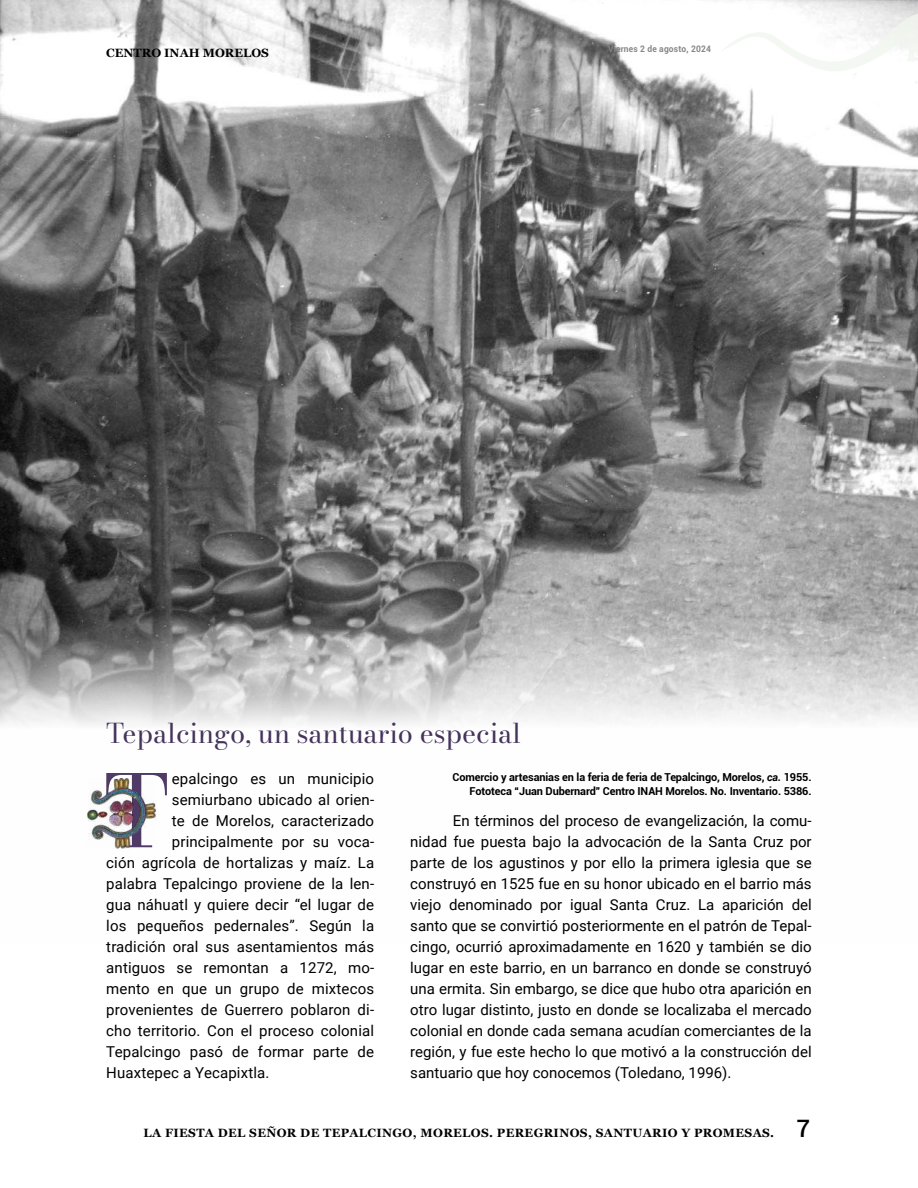
<style>
.page{position:relative;width:918px;height:1188px;background:#fff}
.page>*{position:absolute;margin:0;border:0;box-sizing:border-box;transform-origin:0 0}
.t1{font:99px "Bodoni Moda";color:#4f3b66}
.t2{font:27px "Bodoni Moda";color:#45335c}
.t3{font:15px/21px "Roboto";letter-spacing:.01em;color:#000;text-align:justify}
.t4{font:700 12px "Georgia";letter-spacing:.03em;color:#010202}
.t5{font:700 12px "Georgia";color:#000}
.t6{font:700 10.95px/13.5px "Roboto";letter-spacing:-.01em;color:#000;text-align:right}
.t7{font:700 9px "Roboto";letter-spacing:.02em;color:#878787;scale:.94 1}
.s1{font-style:italic}
.s2{font-family:"Roboto";font-weight:500;font-size:24px;color:#000}
</style>
<div class="page">
<img style="left:0;top:0;width:918px;height:849px">
<img style="left:87px;top:778px;width:69px;height:70px">
<svg style="left:721px;top:14px;width:197px;height:57px"></svg>
<p class="t5" style="left:106px;top:43px;width:164px">CENTRO INAH MORELOS</p>
<p class="t7" style="left:608px;top:43px;width:111px">Viernes 2 de agosto, 2024</p>
<h2 class="t2" style="left:106px;top:714px;width:416px">Tepalcingo, un santuario especial</h2>
<p class="t6" style="left:453px;top:770px;width:361px">Comercio y artesanias en la feria de feria de Tepalcingo, Morelos, <span class="s1">ca.</span> 1955.<br>Fototeca “Juan Dubernard” Centro INAH Morelos. No. Inventario. 5386.</p>
<h1 class="t1" style="left:103px;top:744px;width:68px">T</h1>
<p class="t3" style="left:172px;top:768px;width:204px">epalcingo es un municipio</p>
<p class="t3" style="left:172px;top:789px;width:204px">semiurbano ubicado al orien-</p>
<p class="t3" style="left:172px;top:810px;width:204px">te de Morelos, caracterizado</p>
<p class="t3" style="left:172px;top:831px;width:204px">principalmente por su voca-</p>
<p class="t3" style="left:106px;top:852px;width:269px">ción agrícola de hortalizas y maíz. La</p>
<p class="t3" style="left:106px;top:873px;width:269px">palabra Tepalcingo proviene de la len-</p>
<p class="t3" style="left:106px;top:894px;width:269px">gua náhuatl y quiere decir “el lugar de</p>
<p class="t3" style="left:106px;top:915px;width:269px">los pequeños pedernales”. Según la</p>
<p class="t3" style="left:106px;top:936px;width:269px">tradición oral sus asentamientos más</p>
<p class="t3" style="left:106px;top:957px;width:269px">antiguos se remontan a 1272, mo-</p>
<p class="t3" style="left:106px;top:978px;width:269px">mento en que un grupo de mixtecos</p>
<p class="t3" style="left:106px;top:999px;width:269px">provenientes de Guerrero poblaron di-</p>
<p class="t3" style="left:106px;top:1020px;width:269px">cho territorio. Con el proceso colonial</p>
<p class="t3" style="left:106px;top:1041px;width:269px">Tepalcingo pasó de formar parte de</p>
<p class="t3" style="left:106px;top:1062px;width:165px">Huaxtepec a Yecapixtla.</p>
<p class="t3" style="left:410px;top:810px;width:403px;text-indent:43px">En términos del proceso de evangelización, la comu&shy;nidad fue puesta bajo la advocación de la Santa Cruz por parte de los agustinos y por ello la primera iglesia que se construyó en 1525 fue en su honor ubicado en el barrio más viejo denominado por igual Santa Cruz. La aparición del santo que se convirtió posteriormente en el patrón de Tepal&shy;cingo, ocurrió aproximadamente en 1620 y también se dio lugar en este barrio, en un barranco en donde se construyó una ermita. Sin embargo, se dice que hubo otra aparición en otro lugar distinto, justo en donde se localizaba el mercado colonial en donde cada semana acudían comerciantes de la región, y fue este hecho lo que motivó a la construcción del santuario que hoy conocemos (Toledano, 1996).</p>
<p class="t4" style="left:144px;top:1124px;width:668px">LA FIESTA DEL SEÑOR DE TEPALCINGO, MORELOS. PEREGRINOS, SANTUARIO Y PROMESAS. <span class="s2">7</span></p>
</div>
